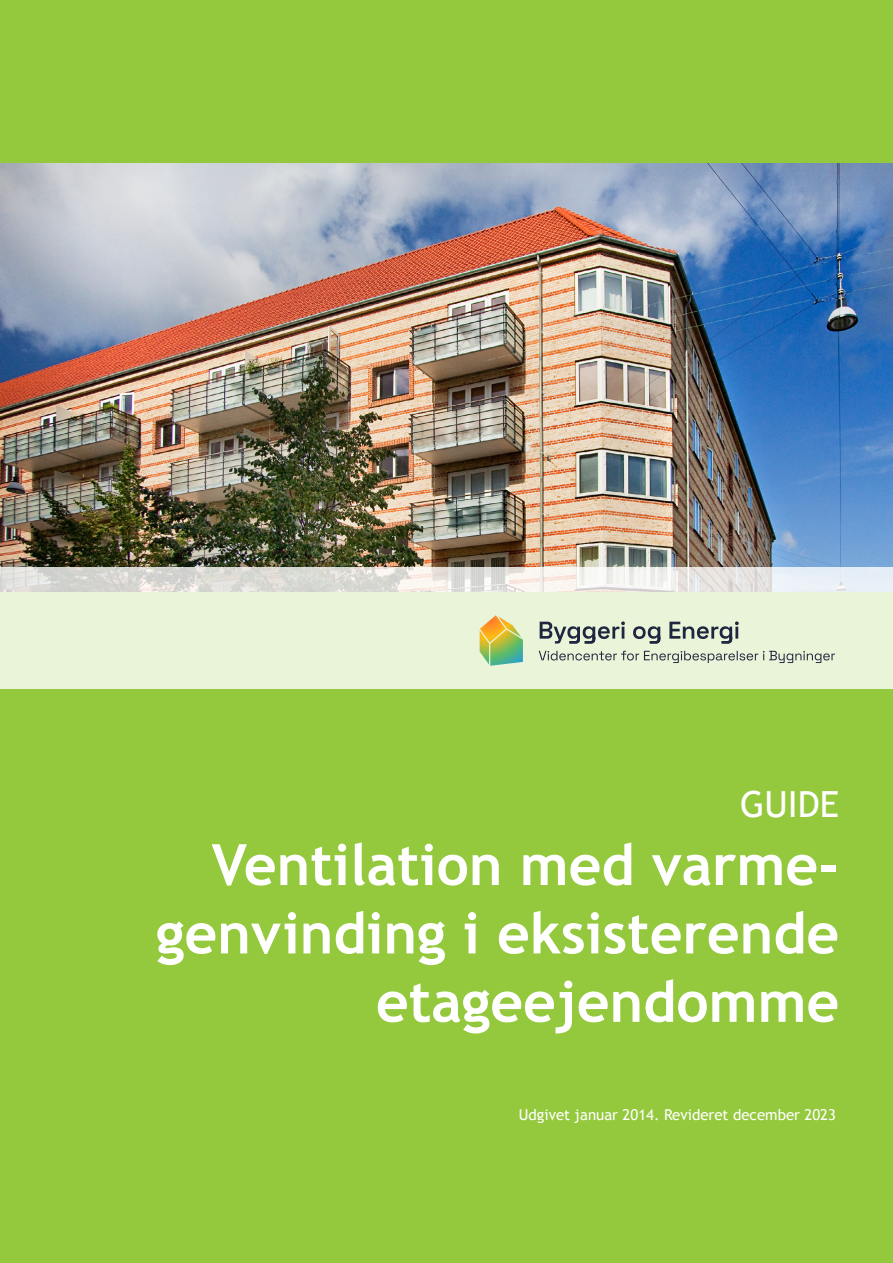
<style>
.page{position:relative;width:893px;height:1263px;background:#95c93d}
.page>*{position:absolute;margin:0;border:0;box-sizing:border-box;transform-origin:0 0}
.t1{font:700 57px "Trebuchet MS";color:#fff}
.t2{font:36px "Trebuchet MS";color:#fff}
.t3{font:15px "Trebuchet MS";color:#fff}
</style>
<div class="page">
<img style="left:0;top:163px;width:893px;height:404px">
<svg style="left:0;top:567px;width:893px;height:122px;fill:#e9f4d8"></svg>
<svg style="left:539px;top:651px;width:296px;height:12px"></svg>
<svg style="left:540px;top:621px;width:85px;height:22px"></svg>
<svg style="left:633px;top:626px;width:27px;height:17px"></svg>
<svg style="left:669px;top:621px;width:70px;height:22px"></svg>
<svg style="left:480px;top:615px;width:43px;height:51px"></svg>
<p class="t2" style="left:740px;top:783px;width:101px">GUIDE</p>
<p class="t1" style="left:212px;top:829px;width:629px">Ventilation med varme-</p>
<p class="t1" style="left:156px;top:897px;width:685px">genvinding i eksisterende</p>
<p class="t1" style="left:376px;top:966px;width:465px">etageejendomme</p>
<p class="t3" style="left:519px;top:1106px;width:319px">Udgivet januar 2014. Revideret december 2023</p>
</div>
